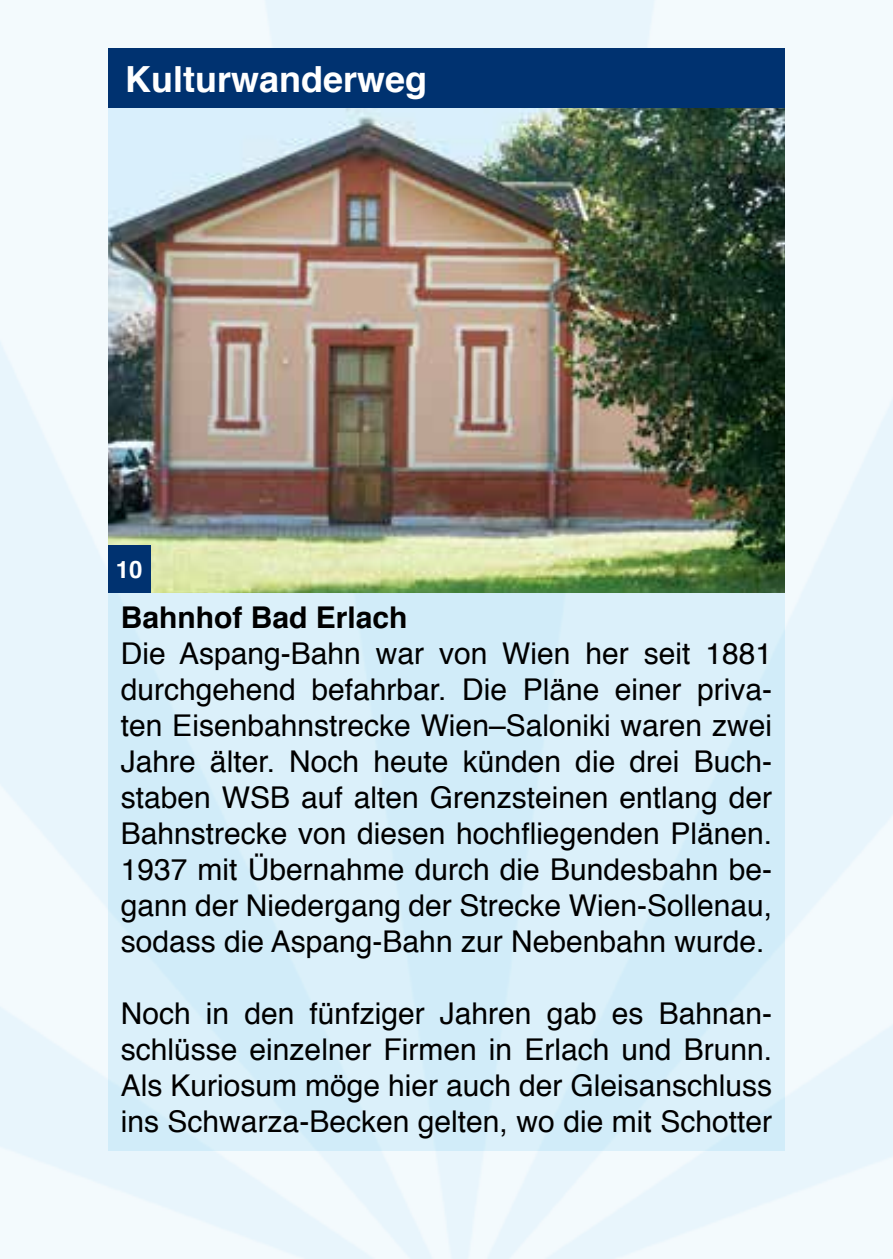
<style>
.page{position:relative;width:893px;height:1259px;background:#fff}
.page>*{position:absolute;margin:0;border:0;box-sizing:border-box;transform-origin:0 0}
.t1{font:700 36px "Helvetica";color:#fff}
.t2{font:30px/36px "Helvetica";color:#000;text-align:justify}
.t3{font:700 30px "Helvetica";color:#000}
.t4{font:700 24px "Helvetica";color:#fff}
</style>
<div class="page">
<img style="left:0;top:0;width:893px;height:1259px">
<div style="left:108px;top:108px;width:677px;height:1043px;background:#dbf0fa"></div>
<div style="left:108px;top:49px;width:677px;height:59px;background:#003270"></div>
<img style="left:108px;top:108px;width:677px;height:485px">
<div style="left:108px;top:546px;width:43px;height:47px;background:#003270"></div>
<p class="t1" style="left:125px;top:50px;width:304px">Kulturwanderweg</p>
<p class="t4" style="left:116px;top:550px;width:28px">10</p>
<p class="t3" style="left:121px;top:593px;width:288px">Bahnhof Bad Erlach</p>
<p class="t2" style="left:121px;top:636px;width:653px">Die Aspang-Bahn war von Wien her seit 1881 durchgehend befahrbar. Die Pläne einer priva&shy;ten Eisenbahnstrecke Wien–Saloniki waren zwei Jahre älter. Noch heute künden die drei Buch&shy;staben WSB auf alten Grenzsteinen entlang der Bahnstrecke von diesen hochfliegenden Plänen.<br>1937 mit Übernahme durch die Bundesbahn be&shy;gann der Niedergang der Strecke Wien-Sollenau, sodass die Aspang-Bahn zur Nebenbahn wurde.</p>
<p class="t2" style="left:121px;top:996px;width:653px">Noch in den fünfziger Jahren gab es Bahnan&shy;schlüsse einzelner Firmen in Erlach und Brunn.<br>Als Kuriosum möge hier auch der Gleisanschluss ins Schwarza-Becken gelten, wo die mit Schotter</p>
</div>
